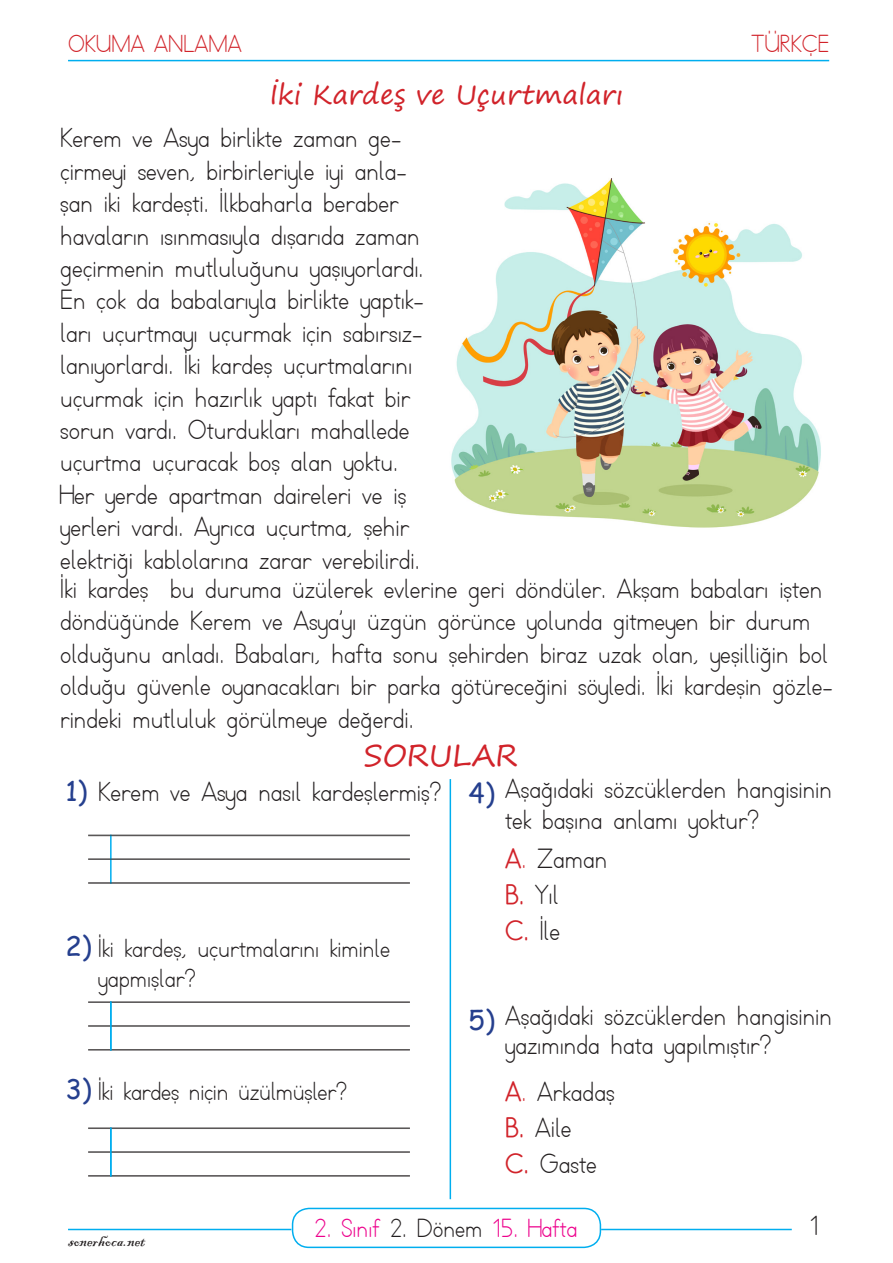
<style>
.page{position:relative;width:893px;height:1263px;background:#fff}
.page>*{position:absolute;margin:0;border:0;box-sizing:border-box;transform-origin:0 0}
.t1{font:30px "Segoe Print";color:#d1232a}
.t2{font:27px/32.4px "TTKB Dik Temel Abece";color:#231f20}
.t3{font:27px "Segoe Print";color:#d1232a}
.t4{font:27px "Comic Sans MS";color:#253f8e}
.t5{font:25.5px "TTKB Dik Temel Abece";color:#231f20}
.t6{font:25.5px "TTKB Dik Temel Abece";color:#ed028c}
.t7{font:24px "TTKB Dik Temel Abece";color:#d1232a}
.t8{font:18px "Blackadder ITC";color:#231f20}
.s1{font-family:"Comic Sans MS";color:#253f8e}
.s2{font-family:"Comic Sans MS";font-size:27px;color:#253f8e}
.s3{font-weight:700;color:#d1232a}
.s4{color:#d1232a}
.s5{color:#231f20}
</style>
<div class="page">
<hr style="left:68px;top:60px;width:761px;height:1px;background:#00aeef">
<hr style="left:68px;top:1229px;width:223px;height:1px;background:#00aeef">
<div style="left:292px;top:1208px;width:309px;height:40px;border:2px solid #00aeef;border-radius:17px"></div>
<hr style="left:601px;top:1229px;width:191px;height:1px;background:#00aeef">
<img style="left:451px;top:178px;width:370px;height:350px">
<hr style="left:110px;top:835px;width:2px;height:49px;background:#00aeef">
<hr style="left:88px;top:835px;width:322px;height:1px;background:#231f20">
<hr style="left:88px;top:858px;width:322px;height:2px;background:#231f20">
<hr style="left:88px;top:882px;width:322px;height:2px;background:#231f20">
<hr style="left:88px;top:1001px;width:322px;height:2px;background:#231f20">
<hr style="left:88px;top:1025px;width:322px;height:2px;background:#231f20">
<hr style="left:88px;top:1049px;width:322px;height:1px;background:#231f20">
<hr style="left:110px;top:1001px;width:2px;height:49px;background:#00aeef">
<hr style="left:88px;top:1127px;width:322px;height:2px;background:#231f20">
<hr style="left:88px;top:1151px;width:322px;height:2px;background:#231f20">
<hr style="left:88px;top:1175px;width:322px;height:1px;background:#231f20">
<hr style="left:110px;top:1127px;width:2px;height:49px;background:#00aeef">
<hr style="left:450px;top:779px;width:1px;height:420px;background:#00aeef">
<p class="t7" style="left:68px;top:30px;width:175px">OKUMA ANLAMA</p>
<p class="t7" style="left:752px;top:30px;width:79px">TÜRKÇE</p>
<p class="t3" style="left:269px;top:70px;width:356px">İki Kardeş ve Uçurtmaları</p>
<p class="t2" style="left:60px;top:123px;width:365px">Kerem ve Asya birlikte zaman ge&shy;çirmeyi seven, birbirleriyle iyi anla&shy;şan iki kardeşti. İlkbaharla beraber havaların ısınmasıyla dışarıda zaman geçirmenin mutluluğunu yaşıyorlardı.<br>En çok da babalarıyla birlikte yaptık&shy;ları uçurtmayı uçurmak için sabırsız&shy;lanıyorlardı. İki kardeş uçurtmalarını uçurmak için hazırlık yaptı fakat bir sorun vardı. Oturdukları mahallede uçurtma uçuracak boş alan yoktu.<br>Her yerde apartman daireleri ve iş yerleri vardı. Ayrıca uçurtma, şehir elektriği kablolarına zarar verebilirdi.</p>
<p class="t2" style="left:60px;top:573px;width:774px">İki kardeş bu duruma üzülerek evlerine geri döndüler. Akşam babaları işten döndüğünde Kerem ve Asya’yı üzgün görünce yolunda gitmeyen bir durum olduğunu anladı. Babaları, hafta sonu şehirden biraz uzak olan, yeşilliğin bol olduğu güvenle oyanacakları bir parka götüreceğini söyledi. İki kardeşin gözle&shy;rindeki mutluluk görülmeye değerdi.</p>
<p class="t1" style="left:364px;top:728px;width:155px">SORULAR</p>
<p class="t2" style="left:65px;top:776px;width:377px"><span class="s1">1)</span> Kerem ve Asya nasıl kardeşlermiş?</p>
<p class="t4" style="left:469px;top:773px;width:28px">4)</p>
<p class="t5" style="left:65px;top:933px;width:326px"><span class="s2">2)</span> İki kardeş, uçurtmalarını kiminle</p>
<p class="t5" style="left:98px;top:963px;width:99px">yapmışlar?</p>
<p class="t5" style="left:65px;top:1075px;width:283px"><span class="s2">3)</span> İki kardeş niçin üzülmüşler?</p>
<p class="t4" style="left:469px;top:1000px;width:28px">5)</p>
<p class="t2" style="left:505px;top:773px;width:328px;line-height:31.5px">Aşağıdaki sözcüklerden hangisinin tek başına anlamı yoktur?</p>
<p class="t2" style="left:505px;top:843px;width:104px"><span class="s3">A</span><span class="s4">.</span> Zaman</p>
<p class="t2" style="left:505px;top:879px;width:55px"><span class="s3">B.</span> Yıl</p>
<p class="t2" style="left:505px;top:915px;width:56px"><span class="s3">C.</span> İle</p>
<p class="t2" style="left:505px;top:1002px;width:328px;line-height:28.5px">Aşağıdaki sözcüklerden hangisinin yazımında hata yapılmıştır?</p>
<p class="t2" style="left:505px;top:1076px;width:111px"><span class="s3">A</span><span class="s4">.</span> Arkadaş</p>
<p class="t2" style="left:505px;top:1112px;width:68px"><span class="s3">B.</span> Aile</p>
<p class="t2" style="left:505px;top:1148px;width:93px"><span class="s3">C.</span> Gaste</p>
<p class="t8" style="left:68px;top:1229px;width:79px">sonerhoca.net</p>
<p class="t6" style="left:315px;top:1212px;width:265px">2. Sınıf <span class="s5">2. Dönem</span> 15. Hafta</p>
<p class="t2" style="left:810px;top:1210px;width:10px">1</p>
</div>
